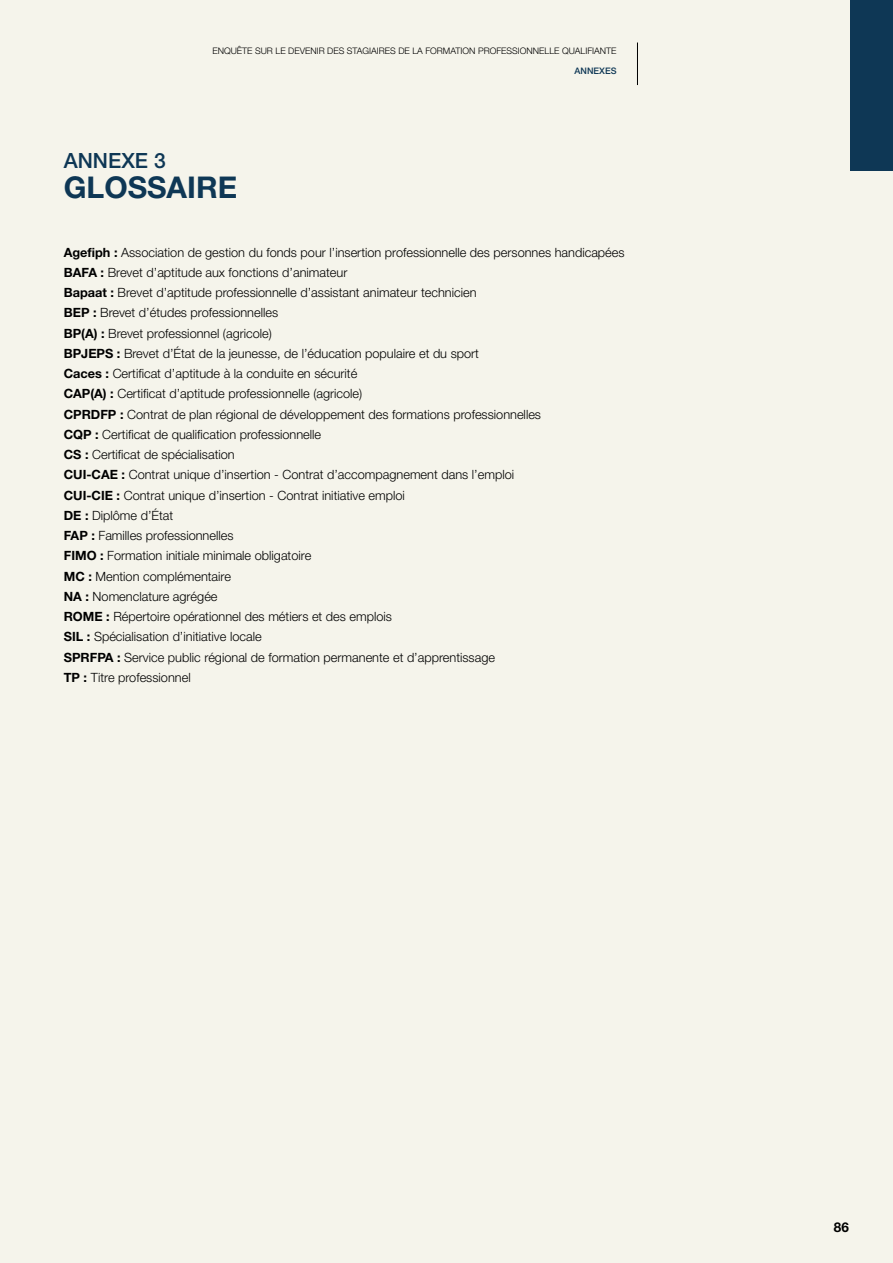
<style>
.page{position:relative;width:893px;height:1263px;background:#f5f4eb}
.page>*{position:absolute;margin:0;border:0;box-sizing:border-box;transform-origin:0 0}
.t1{font:700 30px "Helvetica Neue";color:#0e3755}
.t2{font:500 21px "Helvetica Neue";color:#0e3755}
.t3{font:700 13.5px "Helvetica Neue";color:#000}
.t4{font:300 12.75px/20.2px "Helvetica Neue";color:#000}
.t5{font:300 9px "Helvetica Neue";color:#000}
.t6{font:500 9px "Helvetica Neue";color:#0e3755}
.s1{font-weight:700}
</style>
<div class="page">
<hr style="left:637px;top:43px;width:1px;height:42px;background:#000">
<div style="left:850px;top:0;width:43px;height:170px;background:#0e3755"></div>
<p class="t5" style="left:212px;top:45px;width:406px">ENQUÊTE SUR LE DEVENIR DES STAGIAIRES DE LA FORMATION PROFESSIONNELLE QUALIFIANTE</p>
<p class="t6" style="left:575px;top:66px;width:13px">ANNE</p>
<p class="t6" style="left:599px;top:66px;width:13px">XES</p>
<h2 class="t2" style="left:64px;top:148px;width:29px">ANNE</h2>
<h2 class="t2" style="left:121px;top:148px;width:46px">XE 3</h2>
<h1 class="t1" style="left:64px;top:169px;width:43px">Glossaire</h1>
<p class="t4" style="left:64px;top:242px;width:562px"><span class="s1">Agefiph :</span> Association de gestion du fonds pour l’insertion professionnelle des personnes handicapées <span class="s1">BAFA :</span> Brevet d’aptitude aux fonctions d’animateur<br><span class="s1">Bapaat :</span> Brevet d’aptitude professionnelle d’assistant animateur technicien<br><span class="s1">BEP :</span> Brevet d’études professionnelles<br><span class="s1">BP(A) :</span> Brevet professionnel (agricole)<br><span class="s1">BPJEPS :</span> Brevet d’État de la jeunesse, de l’éducation populaire et du sport<br><span class="s1">Caces :</span> Certificat d’aptitude à la conduite en sécurité<br><span class="s1">CAP(A) :</span> Certificat d’aptitude professionnelle (agricole)<br><span class="s1">CPRDFP :</span> Contrat de plan régional de développement des formations professionnelles<br><span class="s1">CQP :</span> Certificat de qualification professionnelle<br><span class="s1">CS :</span> Certificat de spécialisation<br><span class="s1">CUI-CAE :</span> Contrat unique d’insertion - Contrat d’accompagnement dans l’emploi<br><span class="s1">CUI-CIE :</span> Contrat unique d’insertion - Contrat initiative emploi<br><span class="s1">DE :</span> Diplôme d’État<br><span class="s1">FAP :</span> Familles professionnelles<br><span class="s1">FIMO :</span> Formation initiale minimale obligatoire<br><span class="s1">MC :</span> Mention complémentaire<br><span class="s1">NA :</span> Nomenclature agrégée<br><span class="s1">ROME :</span> Répertoire opérationnel des métiers et des emplois<br><span class="s1">SIL :</span> Spécialisation d’initiative locale<br><span class="s1">SPRFPA :</span> Service public régional de formation permanente et d’apprentissage<br><span class="s1">TP :</span> Titre professionnel</p>
<p class="t3" style="left:834px;top:1218px;width:17px">86</p>
</div>
